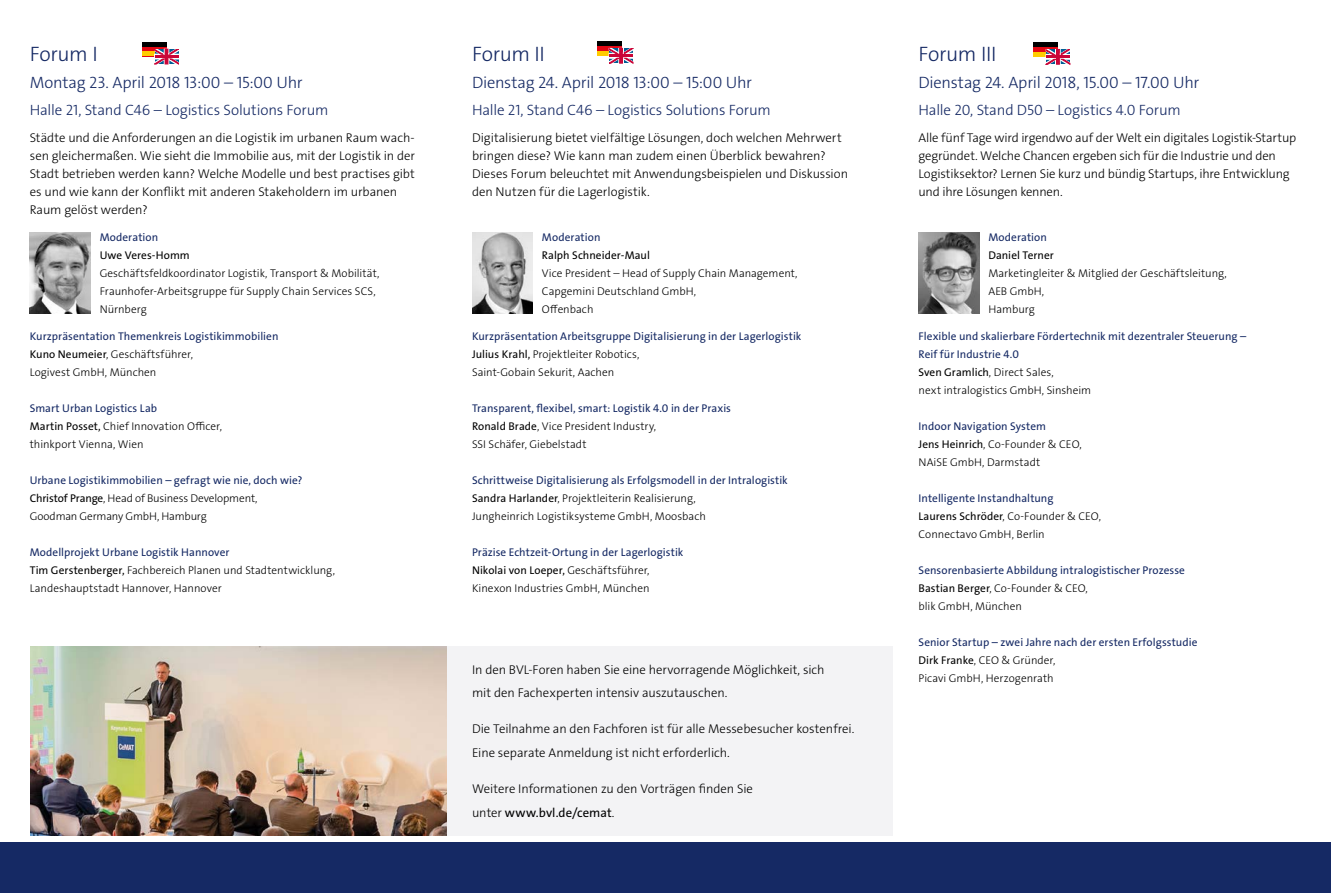
<style>
.page{position:relative;width:1331px;height:893px;background:#fff}
.page>*{position:absolute;margin:0;border:0;box-sizing:border-box;transform-origin:0 0}
.t1{font:21px "The Sans LP3 Lig";letter-spacing:-.015em;color:#152964}
.t2{font:16.5px "The Sans LP3 Lig";letter-spacing:-.015em;color:#152964}
.t3{font:15px "The Sans LP3 Lig";letter-spacing:-.005em;color:#152964}
.t4{font:12.75px/18px "The Sans LP3 Lig";letter-spacing:-.005em;color:#000}
.t5{font:12.75px "The Sans LP5 Plain";letter-spacing:.005em;color:#000}
.t6{font:11.25px/18px "The Sans LP3 Lig";color:#000}
.t7{font:11.25px/18px "The Sans LP5 Plain";letter-spacing:.005em;color:#152964}
.t8{font:11.25px "The Sans LP5 Plain";letter-spacing:.005em;color:#000}
.s1{font-family:"The Sans LP5 Plain"}
.s2{color:#000}
.s3{font-family:"The Sans LP3 Lig";color:#000}
.s4{font-family:"The Sans LP3 Lig"}
</style>
<div class="page">
<div style="left:0;top:842px;width:1331px;height:51px;background:#152964"></div>
<img style="left:472px;top:232px;width:61px;height:81px">
<img style="left:918px;top:232px;width:61px;height:81px">
<img style="left:30px;top:232px;width:61px;height:81px">
<svg style="left:142px;top:47px;width:25px;height:5px"></svg>
<div style="left:142px;top:42px;width:25px;height:5px;background:#000"></div>
<hr style="left:142px;top:52px;width:25px;height:4px;background:#fc0">
<svg style="left:155px;top:49px;width:24px;height:15px"></svg>
<hr style="left:155px;top:55px;width:23px;height:3px;background:#ca0538">
<div style="left:597px;top:41px;width:24px;height:15px;background:#e30613"></div>
<div style="left:597px;top:41px;width:24px;height:5px;background:#000"></div>
<div style="left:597px;top:51px;width:24px;height:5px;background:#fc0"></div>
<svg style="left:609px;top:48px;width:24px;height:15px"></svg>
<hr style="left:609px;top:55px;width:24px;height:2px;background:#ca0538">
<div style="left:1034px;top:42px;width:24px;height:15px;background:#e30613"></div>
<div style="left:1034px;top:42px;width:24px;height:5px;background:#000"></div>
<div style="left:1034px;top:52px;width:24px;height:5px;background:#fc0"></div>
<svg style="left:1046px;top:49px;width:24px;height:15px"></svg>
<hr style="left:1046px;top:56px;width:24px;height:2px;background:#ca0538">
<div style="left:446px;top:646px;width:447px;height:189px;background:#f3f3f5"></div>
<img style="left:30px;top:646px;width:416px;height:189px">
<h1 class="t1" style="left:30px;top:40px;width:69px">Forum I</h1>
<h1 class="t1" style="left:472px;top:40px;width:74px">Forum II</h1>
<h1 class="t1" style="left:918px;top:40px;width:79px">Forum III</h1>
<h2 class="t2" style="left:30px;top:72px;width:274px">Montag 23. April 2018 13:00 – 15:00 Uhr</h2>
<h3 class="t3" style="left:30px;top:100px;width:300px">Halle 21, Stand C46 – Logistics Solutions Forum</h3>
<p class="t4" style="left:30px;top:129px;width:387px">Städte und die Anforderungen an die Logistik im urbanen Raum wach&shy;sen gleichermaßen. Wie sieht die Immobilie aus, mit der Logistik in der Stadt betrieben werden kann? Welche Modelle und best practises gibt es und wie kann der Konflikt mit anderen Stakeholdern im urbanen Raum gelöst werden?</p>
<p class="t7" style="left:100px;top:228px;width:60px">Moderation</p>
<p class="t8" style="left:100px;top:248px;width:92px">Uwe Veres-Homm</p>
<p class="t6" style="left:100px;top:264px;width:281px">Geschäftsfeldkoordinator Logistik, Transport &amp; Mobilität,<br>Fraunhofer-Arbeitsgruppe für Supply Chain Services SCS,<br>Nürnberg</p>
<p class="t7" style="left:30px;top:327px;width:250px">Kurzpräsentation Themenkreis Logistikimmobilien</p>
<p class="t6" style="left:30px;top:345px;width:165px"><span class="s1">Kuno Neumeier</span>, Geschäftsführer,<br>Logivest GmbH, München</p>
<p class="t7" style="left:30px;top:399px;width:129px">Smart Urban Logistics Lab</p>
<p class="t6" style="left:30px;top:417px;width:194px"><span class="s1">Martin Posset,</span> Chief Innovation Officer, thinkport Vienna, Wien</p>
<p class="t7" style="left:30px;top:471px;width:274px">Urbane Logistikimmobilien – gefragt wie nie, doch wie?</p>
<p class="t6" style="left:30px;top:489px;width:229px"><span class="s1">Christof Prange</span>, Head of Business Development,<br>Goodman Germany GmbH, Hamburg</p>
<p class="t7" style="left:30px;top:543px;width:201px">Modellprojekt Urbane Logistik Hannover</p>
<p class="t6" style="left:30px;top:561px;width:307px"><span class="s1">Tim Gerstenberger,</span> Fachbereich Planen und Stadtentwicklung,<br>Landeshauptstadt Hannover, Hannover</p>
<h2 class="t2" style="left:472px;top:72px;width:282px">Dienstag 24. April 2018 13:00 – 15:00 Uhr</h2>
<h3 class="t3" style="left:472px;top:100px;width:300px">Halle 21, Stand C46 – Logistics Solutions Forum</h3>
<p class="t4" style="left:472px;top:129px;width:378px">Digitalisierung bietet vielfältige Lösungen, doch welchen Mehrwert bringen diese? Wie kann man zudem einen Überblick bewahren?<br>Dieses Forum beleuchtet mit Anwendungsbeispielen und Diskussion den Nutzen für die Lagerlogistik.</p>
<p class="t7" style="left:542px;top:228px;width:60px">Moderation</p>
<p class="t8" style="left:542px;top:248px;width:110px">Ralph Schneider-Maul</p>
<p class="t6" style="left:542px;top:264px;width:257px">Vice President – Head of Supply Chain Management,<br>Capgemini Deutschland GmbH,<br>Offenbach</p>
<p class="t7" style="left:472px;top:327px;width:331px">Kurzpräsentation Arbeitsgruppe Digitalisierung in der Lagerlogistik</p>
<p class="t6" style="left:472px;top:345px;width:169px"><span class="s1">Julius Krahl,</span> Projektleiter Robotics,<br>Saint-Gobain Sekurit, Aachen</p>
<p class="t7" style="left:472px;top:399px;width:260px">Transparent, flexibel, smart: Logistik 4.0 in der Praxis</p>
<p class="t6" style="left:472px;top:417px;width:186px"><span class="s1">Ronald Brade</span>, Vice President Industry,<br>SSI Schäfer, Giebelstadt</p>
<p class="t7" style="left:472px;top:471px;width:317px">Schrittweise Digitalisierung als Erfolgsmodell in der Intralogistik</p>
<p class="t6" style="left:472px;top:489px;width:235px"><span class="s1">Sandra Harlander</span>, Projektleiterin Realisierung,<br>Jungheinrich Logistiksysteme GmbH, Moosbach</p>
<p class="t7" style="left:472px;top:543px;width:213px">Präzise Echtzeit-Ortung in der Lagerlogistik<br><span class="s2">Nikolai von Loeper,</span> <span class="s3">Geschäftsführer,</span></p>
<p class="t6" style="left:472px;top:579px;width:179px">Kinexon Industries GmbH, München</p>
<p class="t4" style="left:472px;top:657px;width:354px;line-height:23.5px">In den BVL-Foren haben Sie eine hervorragende Möglichkeit, sich mit den Fachexperten intensiv auszutauschen.</p>
<p class="t4" style="left:472px;top:717px;width:384px;line-height:23.5px">Die Teilnahme an den Fachforen ist für alle Messebesucher kostenfrei.<br>Eine separate Anmeldung ist nicht erforderlich.</p>
<p class="t4" style="left:472px;top:780px;width:283px">Weitere Informationen zu den Vorträgen finden Sie</p>
<p class="t5" style="left:472px;top:805px;width:144px"><span class="s4">unter</span> www.bvl.de/cemat<span class="s4">.</span></p>
<h2 class="t2" style="left:918px;top:72px;width:282px">Dienstag 24. April 2018, 15.00 – 17.00 Uhr</h2>
<h3 class="t3" style="left:918px;top:100px;width:264px">Halle 20, Stand D50 – Logistics 4.0 Forum</h3>
<p class="t4" style="left:918px;top:129px;width:379px">Alle fünf Tage wird irgendwo auf der Welt ein digitales Logistik-Startup gegründet. Welche Chancen ergeben sich für die Industrie und den Logistiksektor? Lernen Sie kurz und bündig Startups, ihre Entwicklung und ihre Lösungen kennen.</p>
<p class="t7" style="left:988px;top:228px;width:60px">Moderation</p>
<p class="t8" style="left:988px;top:248px;width:67px">Daniel Terner</p>
<p class="t6" style="left:988px;top:264px;width:240px">Marketingleiter &amp; Mitglied der Geschäftsleitung,<br>AEB GmbH,<br>Hamburg</p>
<p class="t7" style="left:918px;top:327px;width:329px">Flexible und skalierbare Fördertechnik mit dezentraler Steuerung –<br>Reif für Industrie 4.0</p>
<p class="t6" style="left:918px;top:363px;width:174px"><span class="s1">Sven Gramlich</span>, Direct Sales,<br>next intralogistics GmbH, Sinsheim</p>
<p class="t7" style="left:918px;top:417px;width:129px">Indoor Navigation System</p>
<p class="t6" style="left:918px;top:435px;width:165px"><span class="s1">Jens Heinrich</span>, Co-Founder &amp; CEO,<br>NAiSE GmbH, Darmstadt</p>
<p class="t7" style="left:918px;top:489px;width:136px">Intelligente Instandhaltung</p>
<p class="t6" style="left:918px;top:507px;width:184px"><span class="s1">Laurens Schröder</span>, Co-Founder &amp; CEO,<br>Connectavo GmbH, Berlin</p>
<p class="t7" style="left:918px;top:561px;width:268px">Sensorenbasierte Abbildung intralogistischer Prozesse</p>
<p class="t6" style="left:918px;top:579px;width:171px"><span class="s1">Bastian Berger</span>, Co-Founder &amp; CEO, blik GmbH, München</p>
<p class="t7" style="left:918px;top:633px;width:280px">Senior Startup – zwei Jahre nach der ersten Erfolgsstudie</p>
<p class="t6" style="left:918px;top:651px;width:138px"><span class="s1">Dirk Franke</span>, CEO &amp; Gründer,<br>Picavi GmbH, Herzogenrath</p>
</div>
